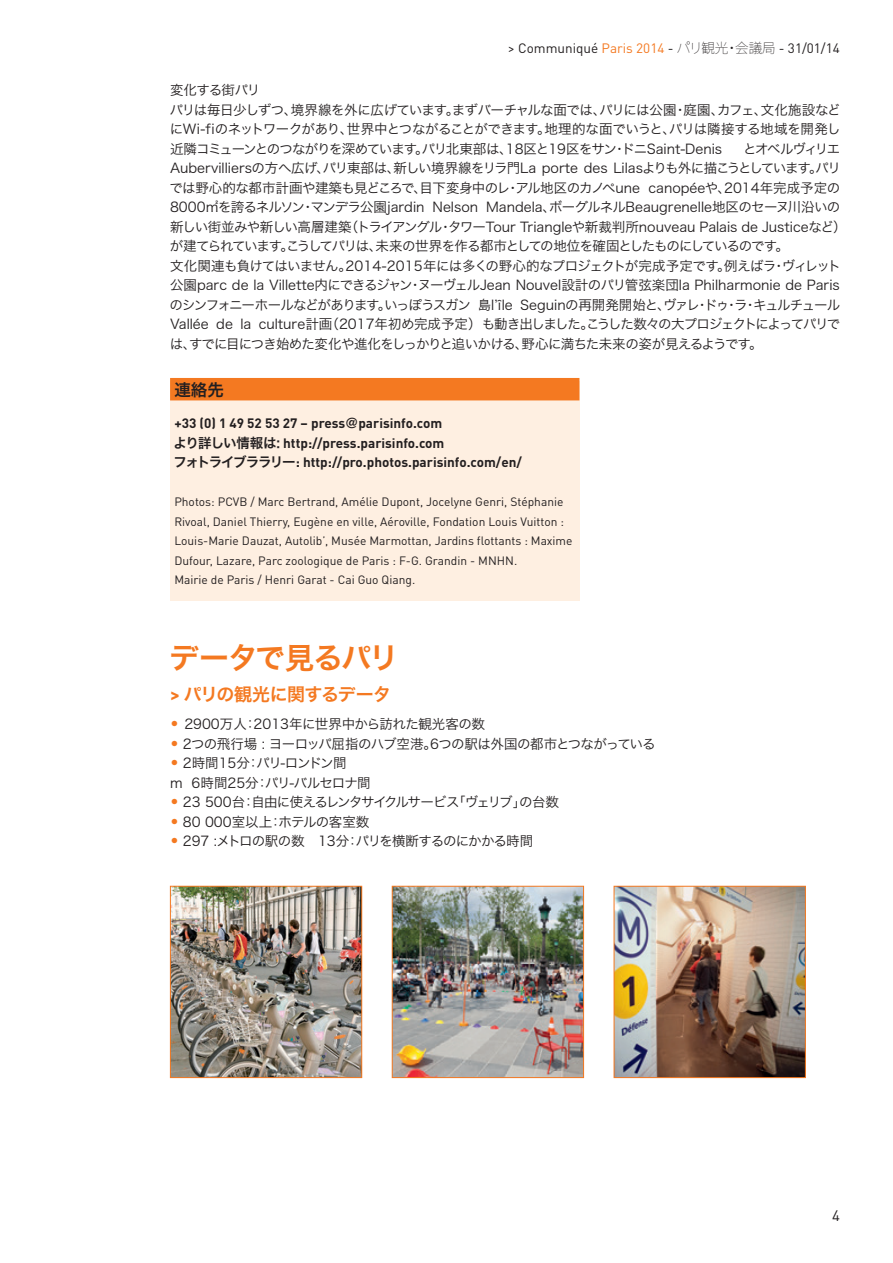
<style>
.page{position:relative;width:893px;height:1263px;background:#fff}
.page>*{position:absolute;margin:0;border:0;box-sizing:border-box;transform-origin:0 0}
.t1{font:30px "Hira Kaku Pro W6";letter-spacing:-.045em;color:#f47921}
.t2{font:18px "Hira Kaku Pro W6";letter-spacing:-.035em;color:#f47921}
.t3{font:16.5px "Hira Kaku Pro W6";color:#231f20}
.t4{font:15px "DIN Pro";color:#231f20}
.t5{font:13.5px/19.5px "Hira Kaku Pro W3";letter-spacing:-.035em;color:#231f20}
.t6{font:700 13.5px/19.5px "DIN Pro";color:#231f20}
.t7{font:13.5px "DIN Pro";color:#231f20}
.t8{font:12px/19.5px "DIN Pro";color:#231f20}
.s1{color:#f47921}
.s2{font-family:"Koz Go Pr 6 N";font-weight:200}
.s3{font-family:"Helvetica"}
.s4{font-family:"Hira Kaku Pro W6";font-weight:400}
.s5{font-family:"DIN Pro";font-weight:700}
.s6{font-family:"DIN Pro";font-weight:500;font-size:16.5px;color:#f47921}
</style>
<div class="page">
<div style="left:170px;top:381px;width:409px;height:220px;background:#feefe1"></div>
<div style="left:170px;top:378px;width:409px;height:22px;background:#f47921"></div>
<img style="left:172px;top:888px;width:188px;height:188px">
<div style="left:170px;top:886px;width:192px;height:192px;border:1px solid #f47921"></div>
<img style="left:394px;top:888px;width:188px;height:188px">
<div style="left:392px;top:886px;width:192px;height:192px;border:1px solid #f47921"></div>
<img style="left:616px;top:888px;width:188px;height:188px">
<div style="left:614px;top:886px;width:192px;height:192px;border:1px solid #f47921"></div>
<p class="t7" style="left:508px;top:37px;width:334px">&gt; Communiqué <span class="s1">Paris 2014</span> - <span class="s2">パリ観光・会議局</span> - 31/01/14</p>
<p class="t5" style="left:170px;top:80px;width:673px">変化する街パリ<br>パリは毎日少しずつ、境界線を外に広げています。まずバーチャルな面では、パリには公園・庭園、カフェ、文化施設などにWi-fiのネットワークがあり、世界中とつながることができます。地理的な面でいうと、パリは隣接する地域を開発し近隣コミューンとのつながりを深めています。パリ北東部は、18区と19区をサン・ドニSaint-Denis</p>
<p class="t5" style="left:169px;top:138px;width:679px;text-indent:574px">とオベルヴィリエAubervilliersの方へ広げ、パリ東部は、新しい境界線をリラ門La porte des Lilasよりも外に描こうとしています。パリでは野心的な都市計画や建築も見どころで、目下変身中のレ・アル地区のカノペune canopéeや、2014年完成予定の8000㎡を誇るネルソン・マンデラ公園jardin Nelson Mandela、ボーグルネルBeaugrenelle地区のセーヌ川沿いの新しい街並みや新しい高層建築（トライアングル・タワーTour Triangleや新裁判所nouveau Palais de Justiceなど）が建てられています。こうしてパリは、未来の世界を作る都市としての地位を確固としたものにしているのです。<br>文化関連も負けてはいません。2014-2015年には多くの野心的なプロジェクトが完成予定です。例えばラ・ヴィレット公園parc de la Villette内にできるジャン・ヌーヴェルJean Nouvel設計のパリ管弦楽団la Philharmonie de Parisのシンフォニーホールなどがあります。いっぽうスガン 島l’île Seguinの再開発開始と、ヴァレ・ドゥ・ラ・キュルチュールVallée de la culture計画（2017年初め完成予定）も動き出しました。こうした数々の大プロジェクトによってパリでは、すでに目につき始めた変化や進化をしっかりと追いかける、野心に満ちた未来の姿が見えるようです。</p>
<p class="t3" style="left:174px;top:375px;width:51px">連絡先</p>
<p class="t6" style="left:174px;top:412px;width:350px">+33 (0) 1 49 52 53 27 – press<span class="s3">@</span>parisinfo.com<br><span class="s4">より詳しい情報は:</span> http://press.parisinfo.com<br><span class="s4">フォトライブララリー</span>: http://pro.photos.parisinfo.com/en/</p>
<p class="t8" style="left:174px;top:491px;width:400px">Photos: PCVB / Marc Bertrand, Amélie Dupont, Jocelyne Genri, Stéphanie Rivoal, Daniel Thierry, Eugène en ville, Aéroville, Fondation Louis Vuitton :<br>Louis-Marie Dauzat, Autolib’, Musée Marmottan, Jardins flottants : Maxime Dufour, Lazare, Parc zoologique de Paris : F-G. Grandin - MNHN.<br>Mairie de Paris / Henri Garat - Cai Guo Qiang.</p>
<h1 class="t1" style="left:169px;top:630px;width:231px">データで見るパリ</h1>
<h2 class="t2" style="left:170px;top:678px;width:222px"><span class="s5">&gt;</span> パリの観光に関するデータ</h2>
<p class="t5" style="left:170px;top:713px;width:487px"><span class="s6">∙</span> 2900万人：2013年に世界中から訪れた観光客の数<br><span class="s6">∙</span> 2つの飛行場 : ヨーロッパ屈指のハブ空港。6つの駅は外国の都市とつながっている<span class="s6">∙</span> 2時間15分：パリ-ロンドン間<br>m 6時間25分：パリ-バルセロナ間<br><span class="s6">∙</span> 23 500台：自由に使えるレンタサイクルサービス「ヴェリブ」の台数<br><span class="s6">∙</span> 80 000室以上：ホテルの客室数<br><span class="s6">∙</span> 297 :メトロの駅の数　13分：パリを横断するのにかかる時間</p>
<p class="t4" style="left:832px;top:1204px;width:9px">4</p>
</div>
